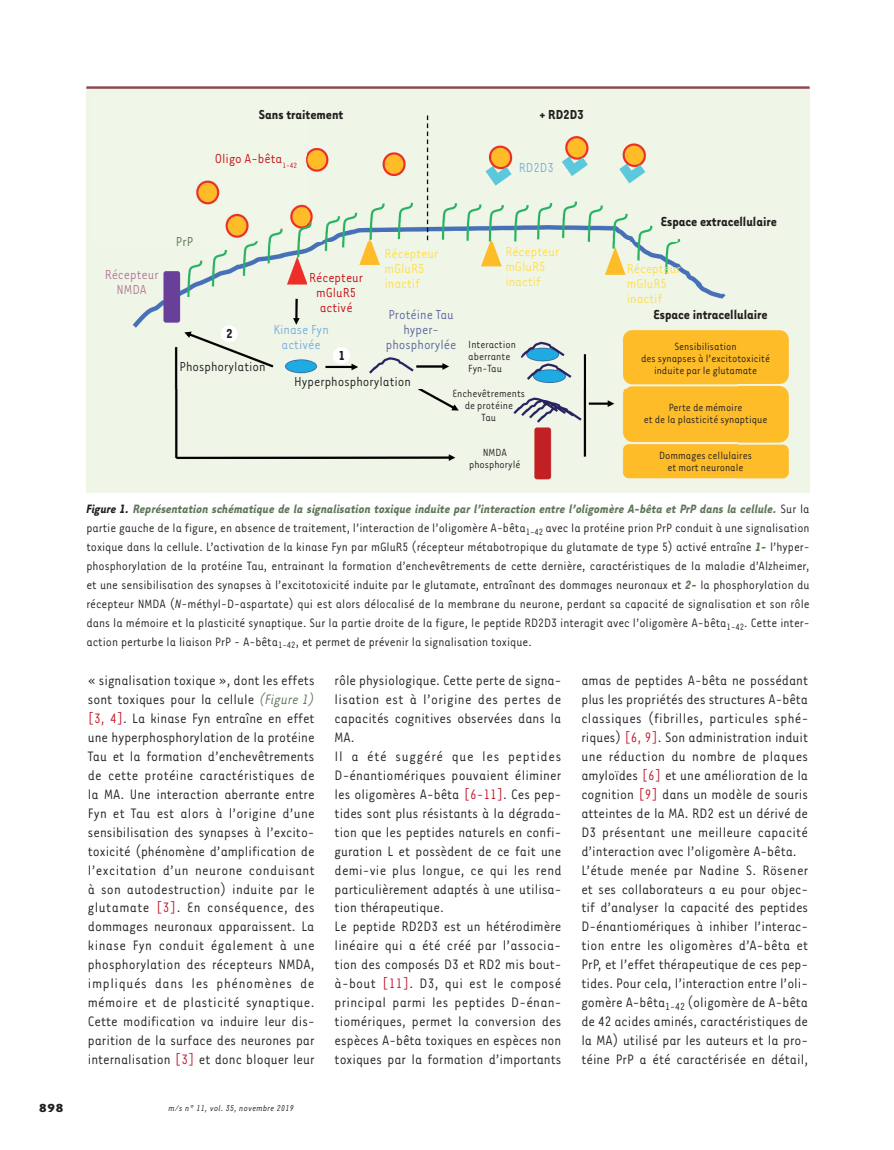
<style>
.page{position:relative;width:894px;height:1150px;background:#fff}
.page>*{position:absolute;margin:0;border:0;box-sizing:border-box;transform-origin:0 0}
.t1{font:15.75px/18.9px "Tarzana Narrow";color:#231f20}
.t2{font:15px/15px "Tarzana Narrow";color:#ffde4e}
.t3{font:700 15px "Tarzana Narrow";color:#231f20}
.t4{font:15px "Tarzana Narrow";color:#5e689e}
.t5{font:15px/15px "Tarzana Narrow";color:#c4121a;text-align:center}
.t6{font:15px "Tarzana Narrow";color:#231f20}
.t7{font:15px/15px "Tarzana Narrow";color:#79aede;text-align:center}
.t8{font:15px/15px "Tarzana Narrow";color:#b5799a;text-align:center}
.t9{font:15px "Tarzana Narrow";color:#5a7755}
.t10{font:13.95px/18.9px "Tarzana Narrow";color:#231f20;text-align:justify}
.t11{font:700 13.5px "Tarzana Wide";color:#231f20}
.t12{font:12px/12px "Tarzana Narrow";color:#231f20;text-align:center}
.t13{font:italic 9.75px "Tarzana Narrow";letter-spacing:.025em;color:#231f20}
.s1{font-size:12px;color:#231f20}
.s2{font-weight:700;font-style:italic}
.s3{font-weight:700;font-style:italic;color:#5f7659}
.s4{font-style:italic}
.s5{font-style:italic;color:#5f7659}
.s6{color:#bf182a}
</style>
<div class="page">
<div style="left:86px;top:86px;width:723px;height:406px;background:#eff6e8"></div>
<img style="left:132px;top:115px;width:657px;height:365px">
<div style="left:220px;top:325px;width:17px;height:17px;background:#fff;border-radius:50%"></div>
<div style="left:333px;top:347px;width:17px;height:17px;background:#fff;border-radius:50%"></div>
<hr style="left:86px;top:86px;width:723px;height:3px;background:#8d454f">
<p class="t3" style="left:259px;top:105px;width:86px">Sans traitement</p>
<p class="t3" style="left:539px;top:105px;width:46px">+ RD2D3</p>
<p class="t5" style="left:215px;top:151px;width:84px">Oligo A-bêta<sub>1-42</sub></p>
<p class="t7" style="left:519px;top:159px;width:36px">RD2D3</p>
<p class="t8" style="left:105px;top:266px;width:55px">Récepteur<br>NMDA</p>
<p class="t9" style="left:176px;top:232px;width:19px">PrP</p>
<p class="t3" style="left:226px;top:324px;width:8px">2</p>
<p class="t6" style="left:179px;top:357px;width:88px">Phosphorylation</p>
<p class="t2" style="left:384px;top:245px;width:55px">Récepteur mGluR5 inactif</p>
<p class="t2" style="left:505px;top:244px;width:55px">Récepteur mGluR5 inactif</p>
<p class="t5" style="left:309px;top:269px;width:55px">Récepteur mGluR5 activé</p>
<p class="t7" style="left:273px;top:321px;width:57px">Kinase Fyn activée</p>
<p class="t6" style="left:294px;top:372px;width:118px">Hyperphosphorylation</p>
<p class="t4" style="left:388px;top:305px;width:67px">Protéine Tau</p>
<p class="t4" style="left:403px;top:320px;width:37px">hyper-</p>
<p class="t4" style="left:386px;top:335px;width:132px">phosphorylée <span class="s1">Interaction</span></p>
<p class="t12" style="left:468px;top:350px;width:43px;text-align:left">aberrante<br>Fyn-Tau</p>
<p class="t12" style="left:452px;top:387px;width:74px">Enchevêtrements de protéine<br>Tau</p>
<p class="t12" style="left:469px;top:446px;width:53px">NMDA phosphorylé</p>
<p class="t3" style="left:338px;top:345px;width:8px">1</p>
<p class="t3" style="left:661px;top:212px;width:117px">Espace extracellulaire</p>
<p class="t2" style="left:626px;top:260px;width:55px">Récepteur mGluR5 inactif</p>
<p class="t3" style="left:653px;top:305px;width:116px">Espace intracellulaire</p>
<p class="t12" style="left:641px;top:339px;width:130px">Sensibilisation<br>des synapses à l’excitotoxicité induite par le glutamate</p>
<p class="t12" style="left:643px;top:400px;width:125px">Perte de mémoire<br>et de la plasticité synaptique</p>
<p class="t12" style="left:659px;top:449px;width:94px">Dommages cellulaires et mort neuronale</p>
<p class="t10" style="left:86px;top:499px;width:724px"><span class="s2">Figure 1.</span> <span class="s3">Représentation schématique de la signalisation toxique induite par l’interaction entre l’oligomère A-bêta et PrP dans la cellule.</span> Sur la partie gauche de la figure, en absence de traitement, l’interaction de l’oligomère A-bêta<sub>1-42</sub> avec la protéine prion PrP conduit à une signalisation toxique dans la cellule. L’activation de la kinase Fyn par mGluR5 (récepteur métabotropique du glutamate de type 5) activé entraîne <span class="s3">1-</span> l’hyper&shy;phosphorylation de la protéine Tau, entrainant la formation d’enchevêtrements de cette dernière, caractéristiques de la maladie d’Alzheimer, et une sensibilisation des synapses à l’excitotoxicité induite par le glutamate, entraînant des dommages neuronaux et <span class="s3">2-</span> la phosphorylation du récepteur NMDA (<span class="s4">N</span>-méthyl-D-aspartate) qui est alors délocalisé de la membrane du neurone, perdant sa capacité de signalisation et son rôle dans la mémoire et la plasticité synaptique. Sur la partie droite de la figure, le peptide RD2D3 interagit avec l’oligomère A-bêta<sub>1-42</sub>. Cette inter&shy;action perturbe la liaison PrP - A-bêta<sub>1-42</sub>, et permet de prévenir la signalisation toxique.</p>
<p class="t1" style="left:88px;top:670px;width:228px;text-align:justify">« signalisation toxique », dont les effets sont toxiques pour la cellule <span class="s5">(Figure 1) </span><span class="s6">[3, 4]</span>. La kinase Fyn entraîne en effet une hyperphosphorylation de la protéine Tau et la formation d’enchevêtrements de cette protéine caractéristiques de la MA. Une interaction aberrante entre Fyn et Tau est alors à l’origine d’une sensibilisation des synapses à l’excito&shy;toxicité (phénomène d’amplification de l’excitation d’un neurone conduisant à son autodestruction) induite par le glutamate <span class="s6">[3]</span>. En conséquence, des dommages neuronaux apparaissent. La kinase Fyn conduit également à une phosphorylation des récepteurs NMDA, impliqués dans les phénomènes de mémoire et de plasticité synaptique.<br>Cette modification va induire leur dis&shy;parition de la surface des neurones par internalisation <span class="s6">[3]</span> et donc bloquer leur</p>
<p class="t11" style="left:39px;top:1098px;width:26px">898</p>
<p class="t13" style="left:169px;top:1101px;width:127px">m/s n° 11, vol. 35, novembre 2019</p>
<p class="t1" style="left:334px;top:670px;width:228px">rôle physiologique. Cette perte de signa&shy;lisation est à l’origine des pertes de capacités cognitives observées dans la MA.<br>Il a été suggéré que les peptides D-énantiomériques pouvaient éliminer les oligomères A-bêta <span class="s6">[6-11]</span>. Ces pep&shy;tides sont plus résistants à la dégrada&shy;tion que les peptides naturels en confi&shy;guration L et possèdent de ce fait une demi-vie plus longue, ce qui les rend particulièrement adaptés à une utilisa&shy;tion thérapeutique.<br>Le peptide RD2D3 est un hétérodimère linéaire qui a été créé par l’associa&shy;tion des composés D3 et RD2 mis bout&shy;à-bout <span class="s6">[11]</span>. D3, qui est le composé principal parmi les peptides D-énan&shy;tiomériques, permet la conversion des espèces A-bêta toxiques en espèces non toxiques par la formation d’importants</p>
<p class="t1" style="left:581px;top:670px;width:228px">amas de peptides A-bêta ne possédant plus les propriétés des structures A-bêta classiques (fibrilles, particules sphé&shy;riques) <span class="s6">[6, 9]</span>. Son administration induit une réduction du nombre de plaques amyloïdes <span class="s6">[6]</span> et une amélioration de la cognition <span class="s6">[9]</span> dans un modèle de souris atteintes de la MA. RD2 est un dérivé de D3 présentant une meilleure capacité d’interaction avec l’oligomère A-bêta.<br>L’étude menée par Nadine S. Rösener et ses collaborateurs a eu pour objec&shy;tif d’analyser la capacité des peptides D-énantiomériques à inhiber l’interac&shy;tion entre les oligomères d’A-bêta et PrP, et l’effet thérapeutique de ces pep&shy;tides. Pour cela, l’interaction entre l’oli&shy;gomère A-bêta<sub>1-42</sub> (oligomère de A-bêta de 42 acides aminés, caractéristiques de la MA) utilisé par les auteurs et la pro&shy;téine PrP a été caractérisée en détail,</p>
</div>
